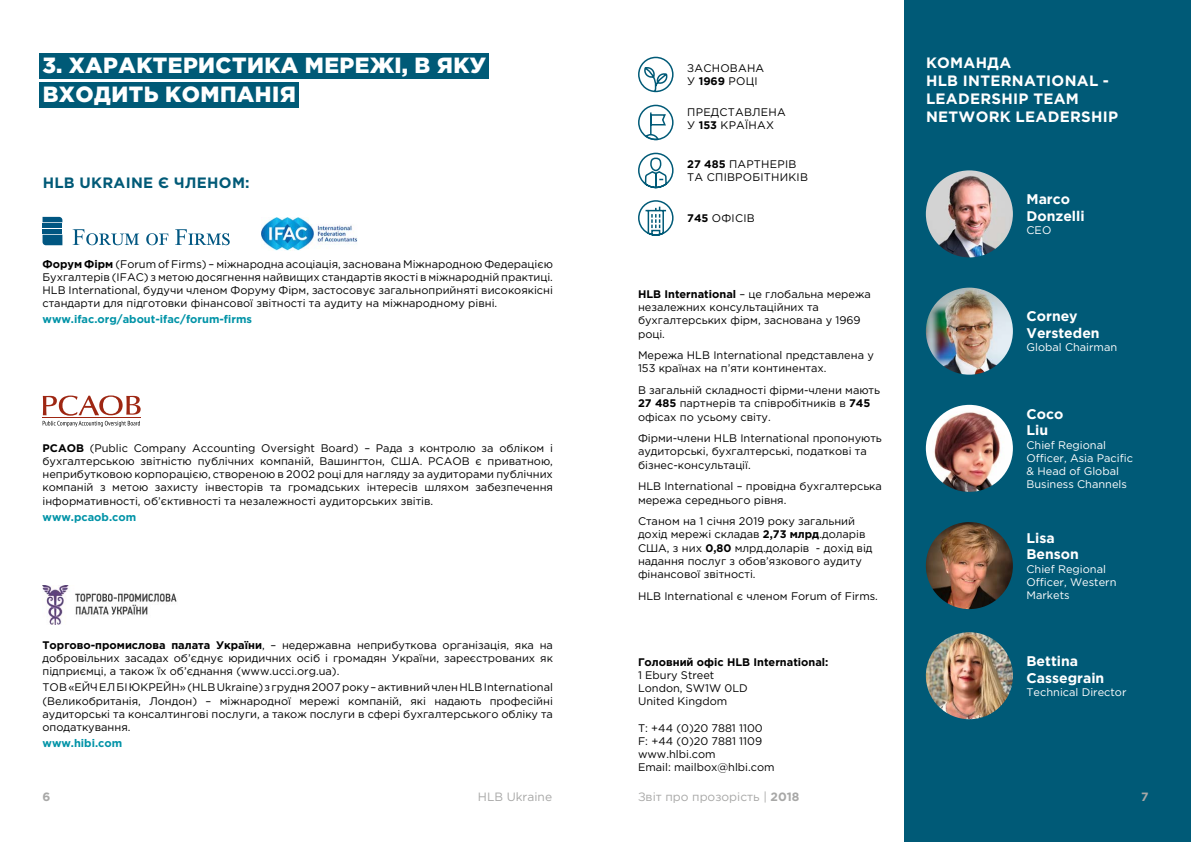
<style>
.page{position:relative;width:1191px;height:842px;background:#fff}
.page>*{position:absolute;margin:0;border:0;box-sizing:border-box;transform-origin:0 0}
.t1{font:900 22px/29.2px "Gotham Pro";letter-spacing:.02em;color:#fff}
.t2{font:700 15px/18px "Gotham Pro";letter-spacing:.02em;color:#fff}
.t3{font:700 15px "Gotham Pro";letter-spacing:.02em;color:#005a77}
.t4{font:700 14px/16.8px "Gotham Pro";color:#fff}
.t5{font:12px "Gotham Pro";color:#a8a8a7}
.t6{font:700 12px "Gotham Pro";color:#a8a8a7}
.t7{font:11px/13.2px "Gotham Pro";color:#000}
.t8{font:11px/13.2px "Gotham Pro";color:#fff}
.t9{font:11px/13.2px "Gotham Pro";letter-spacing:.02em;color:#000}
.t10{font:700 11px "Gotham Pro";color:#0093a7}
.t11{font:700 11px "Gotham Pro";color:#000}
.s1{font-weight:700}
</style>
<div class="page">
<div style="left:40px;top:53px;width:449px;height:25px;background:#005a77"></div>
<div style="left:40px;top:82px;width:259px;height:26px;background:#005a77"></div>
<svg style="left:73px;top:229px;width:66px;height:16px"></svg>
<svg style="left:146px;top:233px;width:22px;height:12px"></svg>
<svg style="left:175px;top:229px;width:55px;height:16px"></svg>
<svg style="left:43px;top:235px;width:19px;height:10px"></svg>
<hr style="left:43px;top:229px;width:19px;height:4px;background:#005681">
<div style="left:43px;top:223px;width:19px;height:5px;background:#005681"></div>
<svg style="left:43px;top:217px;width:19px;height:5px"></svg>
<img style="left:261px;top:217px;width:96px;height:34px">
<svg style="left:43px;top:395px;width:98px;height:32px"></svg>
<hr style="left:43px;top:417px;width:98px;height:1px;background:#9e2713">
<img style="left:43px;top:585px;width:134px;height:39px">
<div style="left:904px;top:0;width:287px;height:842px;background:#005a77"></div>
<img style="left:926px;top:170px;width:87px;height:87px;border-radius:44px">
<img style="left:926px;top:288px;width:87px;height:87px;border-radius:44px">
<img style="left:926px;top:405px;width:87px;height:87px;border-radius:44px">
<img style="left:926px;top:522px;width:87px;height:87px;border-radius:44px">
<img style="left:926px;top:632px;width:87px;height:87px;border-radius:44px">
<svg style="left:638px;top:56px;width:36px;height:37px"></svg>
<svg style="left:638px;top:104px;width:36px;height:37px"></svg>
<svg style="left:638px;top:152px;width:36px;height:37px"></svg>
<svg style="left:638px;top:200px;width:36px;height:36px"></svg>
<h1 class="t1" style="left:43px;top:50px;width:445px">3. ХАРАКТЕРИСТИКА МЕРЕЖІ, В ЯКУ<br>ВХОДИТЬ КОМПАНІЯ</h1>
<h2 class="t3" style="left:43px;top:174px;width:208px">HLB UKRAINE Є ЧЛЕНОМ:</h2>
<p class="t7" style="left:43px;top:257px;width:512px;text-align:justify"><span class="s1">Форум Фірм</span> (Forum of Firms) – міжнародна асоціація, заснована Міжнародною Федерацією Бухгалтерів (IFAC) з метою досягнення найвищих стандартів якості в міжнародній практиці.<br>HLB International, будучи членом Форуму Фірм, застосовує загальноприйняті високоякісні стандарти для підготовки фінансової звітності та аудиту на міжнародному рівні.</p>
<p class="t10" style="left:43px;top:313px;width:211px">www.ifac.org/about-ifac/forum-firms</p>
<p class="t7" style="left:43px;top:441px;width:512px;text-align:justify"><span class="s1">PCAOB</span> (Public Company Accounting Oversight Board) – Рада з контролю за обліком і бухгалтерською звітністю публічних компаній, Вашингтон, США. PCAOB є приватною, неприбутковою корпорацією, створеною в 2002 році для нагляду за аудиторами публічних компаній з метою захисту інвесторів та громадських інтересів шляхом забезпечення інформативності, об’єктивності та незалежності аудиторських звітів.</p>
<p class="t10" style="left:43px;top:510px;width:95px">www.pcaob.com</p>
<p class="t7" style="left:43px;top:638px;width:512px;text-align:justify"><span class="s1">Торгово-промислова палата України</span>, – недержавна неприбуткова організація, яка на добровільних засадах об’єднує юридичних осіб і громадян України, зареєстрованих як підприємці, а також їх об’єднання (www.ucci.org.ua).</p>
<p class="t7" style="left:43px;top:681px;width:512px;text-align:justify">ТОВ «ЕЙЧ ЕЛ БІ ЮКРЕЙН» (HLB Ukraine) з грудня 2007 року – активний член HLB International (Великобританія, Лондон) – міжнародної мережі компаній, які надають професійні аудиторські та консалтингові послуги, а також послуги в сфері бухгалтерського обліку та оподаткування.</p>
<p class="t10" style="left:43px;top:737px;width:81px">www.hibi.com</p>
<p class="t9" style="left:687px;top:61px;width:78px">ЗАСНОВАНА<br>У <span class="s1">1969</span> РОЦІ</p>
<p class="t9" style="left:687px;top:105px;width:100px">ПРЕДСТАВЛЕНА<br>У <span class="s1">153</span> КРАЇНАХ</p>
<p class="t9" style="left:687px;top:157px;width:122px"><span class="s1">27 485</span> ПАРТНЕРІВ<br>ТА СПІВРОБІТНИКІВ</p>
<p class="t7" style="left:687px;top:211px;width:69px"><span class="s1">745</span> ОФІСІВ</p>
<p class="t7" style="left:638px;top:287px;width:234px"><span class="s1">HLB International</span> – це глобальна мережа незалежних консультаційних та бухгалтерських фірм, заснована у 1969 році.</p>
<p class="t7" style="left:638px;top:349px;width:237px">Мережа HLB International представлена у<br>153 країнах на п’яти континентах.</p>
<p class="t7" style="left:638px;top:384px;width:243px">В загальній складності фірми-члени мають<br><span class="s1">27 485</span> партнерів та співробітників в <span class="s1">745 </span>офісах по усьому світу.</p>
<p class="t7" style="left:638px;top:432px;width:245px">Фірми-члени HLB International пропонують аудиторські, бухгалтерські, податкові та бізнес-консультації.</p>
<p class="t7" style="left:638px;top:480px;width:245px">HLB International – провідна бухгалтерська мережа середнього рівня.</p>
<p class="t7" style="left:638px;top:515px;width:236px">Станом на 1 січня 2019 року загальний дохід мережі складав <span class="s1">2,73 млрд</span>.доларів США, з них <span class="s1">0,80</span> млрд.доларів - дохід від надання послуг з обов’язкового аудиту фінансової звітності.</p>
<p class="t7" style="left:638px;top:589px;width:241px">HLB International є членом Forum of Firms.</p>
<p class="t11" style="left:638px;top:655px;width:192px">Головний офіс HLB International:</p>
<p class="t7" style="left:638px;top:668px;width:111px">1 Ebury Street<br>London, SW1W 0LD<br>United Kingdom</p>
<p class="t7" style="left:638px;top:721px;width:138px">T: +44 (0)20 7881 1100<br>F: +44 (0)20 7881 1109 www.hlbi.com<br>Email: mailbox@hlbi.com</p>
<h2 class="t2" style="left:926px;top:53px;width:194px">КОМАНДА<br>HLB INTERNATIONAL -<br>LEADERSHIP TEAM<br>NETWORK LEADERSHIP</h2>
<p class="t4" style="left:1026px;top:190px;width:60px">Marco<br>Donzelli</p>
<p class="t8" style="left:1026px;top:223px;width:26px">CEO</p>
<p class="t4" style="left:1026px;top:307px;width:75px">Corney<br>Versteden</p>
<p class="t8" style="left:1026px;top:341px;width:92px">Global Chairman</p>
<p class="t4" style="left:1026px;top:405px;width:38px">Coco<br>Liu</p>
<p class="t8" style="left:1026px;top:438px;width:108px">Chief Regional<br>Officer, Asia Pacific &amp; Head of Global<br>Business Channels</p>
<p class="t4" style="left:1026px;top:529px;width:54px">Lisa<br>Benson</p>
<p class="t8" style="left:1026px;top:562px;width:91px">Chief Regional<br>Officer, Western<br>Markets</p>
<p class="t4" style="left:1026px;top:652px;width:79px">Bettina<br>Cassegrain</p>
<p class="t8" style="left:1026px;top:685px;width:101px">Technical Director</p>
<p class="t6" style="left:43px;top:790px;width:9px">6</p>
<p class="t5" style="left:478px;top:790px;width:76px">HLB Ukraine</p>
<p class="t5" style="left:638px;top:790px;width:163px">Звіт про прозорість | <span class="s1">2018</span></p>
<p class="t6" style="left:1141px;top:790px;width:9px">7</p>
</div>
